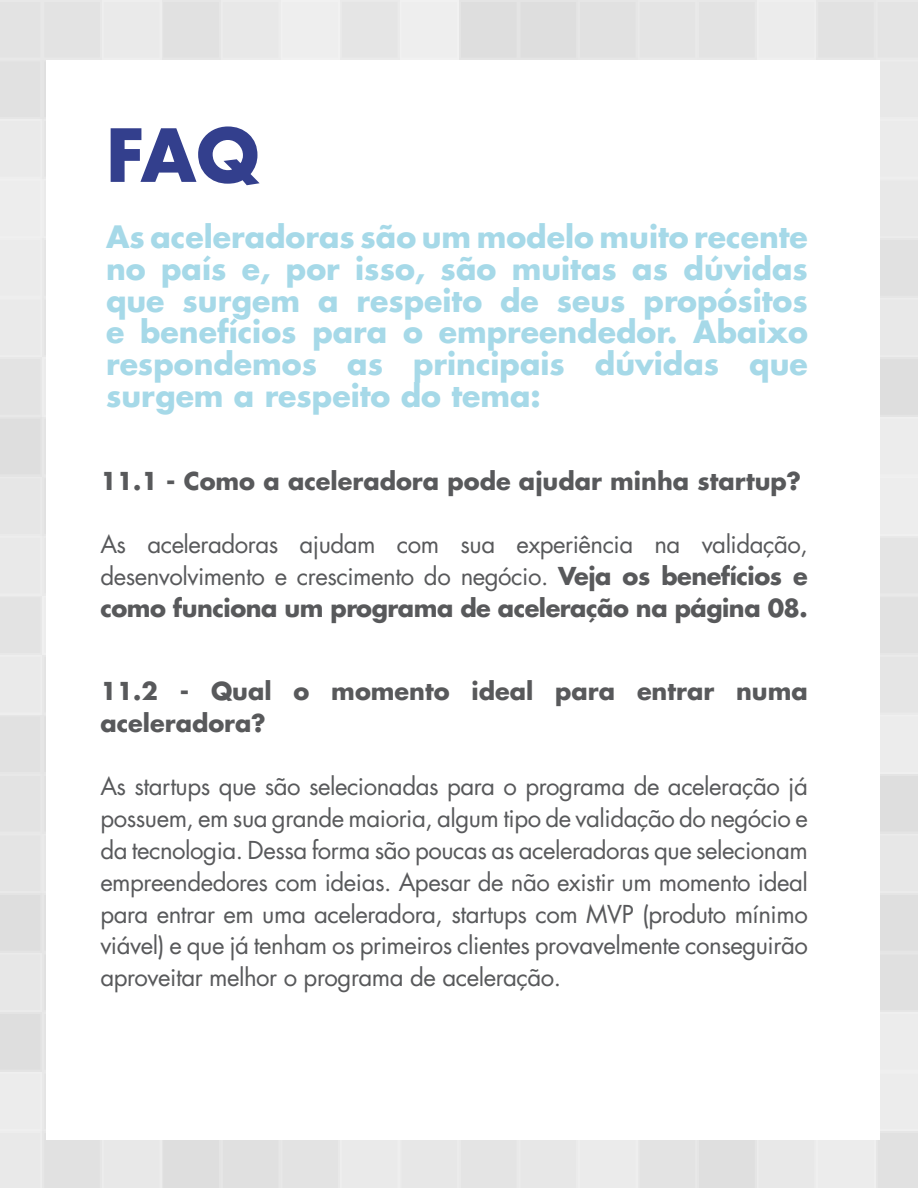
<style>
.page{position:relative;width:918px;height:1188px;background:#e6e6e6}
.page>*{position:absolute;margin:0;border:0;box-sizing:border-box;transform-origin:0 0}
.t1{font:700 71.1px "Futura LT";color:#333f8d}
.t2{font:700 30px/31.8px "Futura LT";color:#a6d9e8;text-align:justify}
.t3{font:24px/31.8px "Futura LT";letter-spacing:-.02em;color:#58595b;text-align:justify}
.t4{font:700 24px/31.8px "Futura LT";color:#58595b}
.s1{font-weight:700}
</style>
<div class="page">
<div style="left:47px;top:60px;width:833px;height:1080px;background:#fff"></div>
<h1 class="t1" style="left:106px;top:108px;width:155px">FAQ</h1>
<p class="t2" style="left:106px;top:221px;width:703px">As aceleradoras são um modelo muito recente no país e, por isso, são muitas as dúvidas que surgem a respeito de seus propósitos e benefícios para o empreendedor. Abaixo respondemos as principais dúvidas que surgem a respeito do tema:</p>
<p class="t4" style="left:100px;top:464px;width:702px">11.1 - Como a aceleradora pode ajudar minha startup?</p>
<p class="t3" style="left:100px;top:529px;width:709px">As aceleradoras ajudam com sua experiência na validação, desenvolvimento e crescimento do negócio. <span class="s1">Veja os benefícios e como funciona um programa de aceleração na página 08.</span></p>
<p class="t4" style="left:100px;top:675px;width:709px">11.2 - Qual o momento ideal para entrar numa aceleradora?</p>
<p class="t3" style="left:100px;top:771px;width:709px">As startups que são selecionadas para o programa de aceleração já possuem, em sua grande maioria, algum tipo de validação do negócio e da tecnologia. Dessa forma são poucas as aceleradoras que selecionam empreendedores com ideias. Apesar de não existir um momento ideal para entrar em uma aceleradora, startups com MVP (produto mínimo viável) e que já tenham os primeiros clientes provavelmente conseguirão aproveitar melhor o programa de aceleração.</p>
</div>
